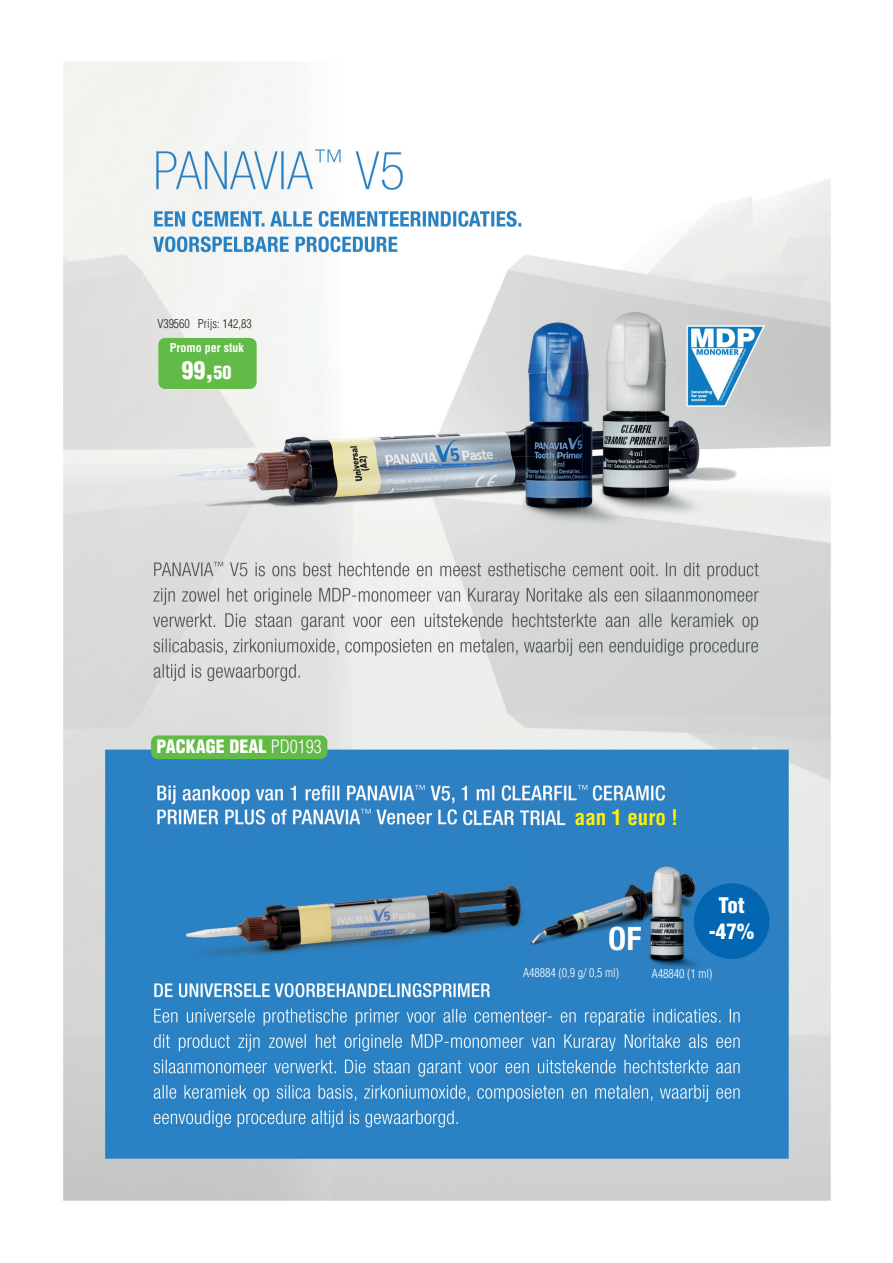
<style>
.page{position:relative;width:893px;height:1263px;background:#fff}
.page>*{position:absolute;margin:0;border:0;box-sizing:border-box;transform-origin:0 0}
.t1{font:900 condensed 24px "Helvetica LT Std";color:#fff}
.t2{font:700 condensed 21px "Helvetica LT Std";color:#fff101}
.t3{font:900 condensed 21px/25.2px "Helvetica LT Std";color:#fff;text-align:center}
.t4{font:900 condensed 18px "Helvetica LT Std";color:#fff}
.t5{font:300 condensed 12px "Helvetica LT Std";color:#fff}
.t6{font:300 condensed 12px "Helvetica LT Std";color:#231f20}
.t7{font:700 condensed 12px "Helvetica LT Std";color:#fff}
.s1{font-size:18px}
.s2{font-weight:300}
</style>
<div class="page">
<img style="left:63px;top:62px;width:768px;height:1139px">
<div style="left:151px;top:735px;width:176px;height:24px;background:#62bb46;border-radius:7px"></div>
<div style="left:158px;top:338px;width:99px;height:51px;background:#62bb46;border-radius:7px"></div>
<p class="t6" style="left:157px;top:316px;width:96px">V39560 Prijs: 142,83</p>
<p class="t7" style="left:170px;top:340px;width:75px">Promo per stuk</p>
<h1 class="t1" style="left:182px;top:355px;width:51px">99,<span class="s1">50</span></h1>
<h3 class="t4" style="left:156px;top:735px;width:167px">PACKAGE DEAL <span class="s2">PD0193</span></h3>
<h2 class="t2" style="left:575px;top:804px;width:105px">aan 1 euro !</h2>
<h2 class="t3" style="left:709px;top:893px;width:47px">Tot -47%</h2>
<p class="t5" style="left:523px;top:965px;width:97px">A48884 (0,9 g/ 0,5 ml)</p>
<p class="t5" style="left:652px;top:966px;width:62px">A48840 (1 ml)</p>
</div>
